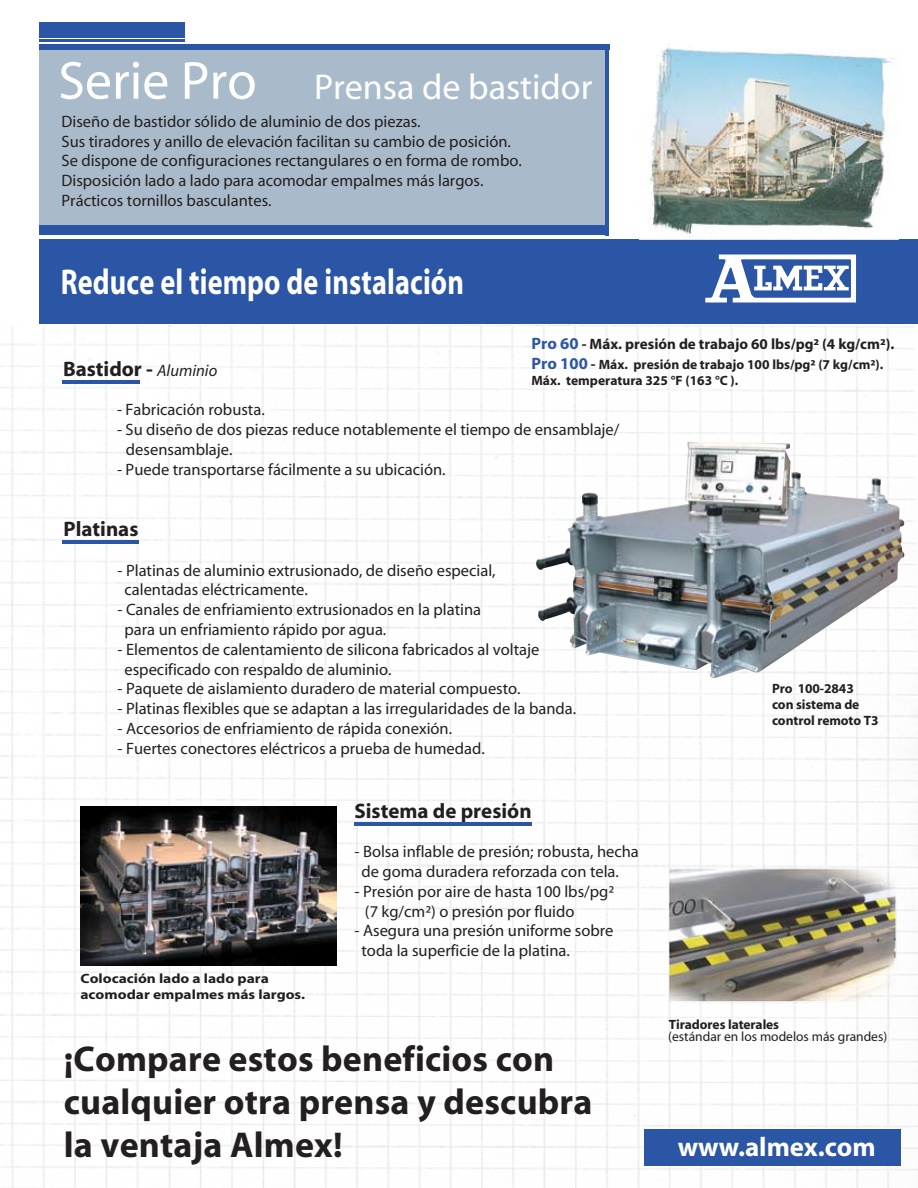
<style>
.page{position:relative;width:918px;height:1188px;background:#fff}
.page>*{position:absolute;margin:0;border:0;box-sizing:border-box;transform-origin:0 0}
.t1{font:700 36px/43.2px "Myriad";letter-spacing:.005em;color:#231f20}
.t2{font:700 36px "Myriad";letter-spacing:.005em;color:#fff;scale:.79 1}
.t3{font:36px "Myriad";color:#fff}
.t4{font:700 27px "Myriad";color:#fff}
.t5{font:700 21px "Myriad";color:#231f20}
.t6{font:16.5px/19.8px "Myriad";color:#231f20}
.t7{font:700 15px "Myriad";color:#231f20}
.t8{font:700 13.5px/16.2px "Myriad";color:#231f20}
.t9{font:700 13.5px/16.2px "Myriad";color:#231f20;scale:1.14 1}
.t10{font:13.5px "Myriad";color:#231f20}
.s1{font-size:54px}
.s2{font-size:16.5px;color:#2b56a5}
.s3{font-size:15px}
.s4{font-weight:400;font-style:italic;font-size:16.5px}
</style>
<div class="page">
<div style="left:39px;top:49px;width:567px;height:183px;background:#a9bbca"></div>
<hr style="left:606px;top:45px;width:3px;height:190px;background:#2b56a5">
<div style="left:40px;top:240px;width:878px;height:84px;background:#2b56a5"></div>
<svg style="left:705px;top:255px;width:151px;height:47px"></svg>
<img style="left:640px;top:47px;width:259px;height:193px">
<div style="left:39px;top:44px;width:570px;height:5px;background:#2b56a5"></div>
<img style="left:0;top:325px;width:918px;height:863px">
<div style="left:644px;top:1129px;width:257px;height:37px;background:#2b56a5"></div>
<img style="left:538px;top:472px;width:366px;height:206px">
<img style="left:563px;top:825px;width:355px;height:225px">
<img style="left:80px;top:807px;width:256px;height:158px">
<div style="left:39px;top:225px;width:567px;height:10px;background:#2b56a5"></div>
<div style="left:39px;top:23px;width:146px;height:15px;background:#2b56a5"></div>
<hr style="left:39px;top:39px;width:146px;height:3px;background:#2b56a5">
<hr style="left:63px;top:380px;width:77px;height:4px;background:#2b56a5">
<hr style="left:63px;top:540px;width:76px;height:4px;background:#2b56a5">
<hr style="left:354px;top:823px;width:177px;height:3px;background:#2b56a5">
<p class="t3" style="left:58px;top:69px;width:536px"><span class="s1">Serie Pro</span> Prensa de bastidor</p>
<p class="t6" style="left:62px;top:112px;width:462px">Diseño de bastidor sólido de aluminio de dos piezas.<br>Sus tiradores y anillo de elevación facilitan su cambio de posición.<br>Se dispone de configuraciones rectangulares o en forma de rombo.<br>Disposición lado a lado para acomodar empalmes más largos.<br>Prácticos tornillos basculantes.</p>
<p class="t2" style="left:61px;top:263px;width:512px">Reduce el tiempo de instalación</p>
<p class="t7" style="left:531px;top:336px;width:364px"><span class="s2">Pro 60</span> - Máx. presión de trabajo 60 lbs/pg² (4 kg/cm²).</p>
<p class="t8" style="left:531px;top:356px;width:353px"><span class="s2">Pro 100</span> <span class="s3">-</span> Máx. presión de trabajo 100 lbs/pg² (7 kg/cm²).<br>Máx. temperatura 325 °F (163 °C ).</p>
<p class="t5" style="left:63px;top:358px;width:156px">Bastidor - <span class="s4">Aluminio</span></p>
<p class="t6" style="left:117px;top:401px;width:149px">- Fabricación robusta.</p>
<p class="t6" style="left:126px;top:421px;width:495px;text-indent:-9px">- Su diseño de dos piezas reduce notablemente el tiempo de ensamblaje/ desensamblaje.</p>
<p class="t6" style="left:117px;top:460px;width:330px">- Puede transportarse fácilmente a su ubicación.</p>
<p class="t5" style="left:63px;top:518px;width:77px">Platinas</p>
<p class="t6" style="left:124px;top:561px;width:373px;text-indent:-7px">- Platinas de aluminio extrusionado, de diseño especial, calentadas eléctricamente.</p>
<p class="t6" style="left:124px;top:601px;width:358px;text-indent:-7px">- Canales de enfriamiento extrusionados en la platina para un enfriamiento rápido por agua.</p>
<p class="t6" style="left:124px;top:640px;width:416px;text-indent:-7px">- Elementos de calentamiento de silicona fabricados al voltaje especificado con respaldo de aluminio.</p>
<p class="t6" style="left:118px;top:680px;width:405px">- Paquete de aislamiento duradero de material compuesto.</p>
<p class="t6" style="left:118px;top:700px;width:460px">- Platinas flexibles que se adaptan a las irregularidades de la banda.</p>
<p class="t6" style="left:118px;top:719px;width:336px">- Accesorios de enfriamiento de rápida conexión.</p>
<p class="t6" style="left:117px;top:739px;width:369px">- Fuertes conectores eléctricos a prueba de humedad.</p>
<p class="t9" style="left:81px;top:971px;width:199px">Colocación lado a lado para acomodar empalmes más largos.</p>
<p class="t5" style="left:355px;top:800px;width:179px">Sistema de presión</p>
<p class="t6" style="left:361px;top:842px;width:279px;text-indent:-7px">- Bolsa inflable de presión; robusta, hecha de goma duradera reforzada con tela.</p>
<p class="t6" style="left:365px;top:882px;width:251px;text-indent:-10px">- Presión por aire de hasta 100 lbs/pg² (7 kg/cm²) o presión por fluido</p>
<p class="t6" style="left:361px;top:922px;width:254px;text-indent:-7px">- Asegura una presión uniforme sobre toda la superficie de la platina.</p>
<p class="t1" style="left:64px;top:1038px;width:530px">¡Compare estos beneficios con cualquier otra prensa y descubra la ventaja Almex!</p>
<p class="t8" style="left:772px;top:680px;width:108px">Pro 100-2843 con sistema de control remoto T3</p>
<p class="t8" style="left:669px;top:1017px;width:112px">Tiradores laterales</p>
<p class="t10" style="left:668px;top:1030px;width:220px">(estándar en los modelos más grandes)</p>
<p class="t4" style="left:678px;top:1133px;width:199px">www.almex.com</p>
</div>
